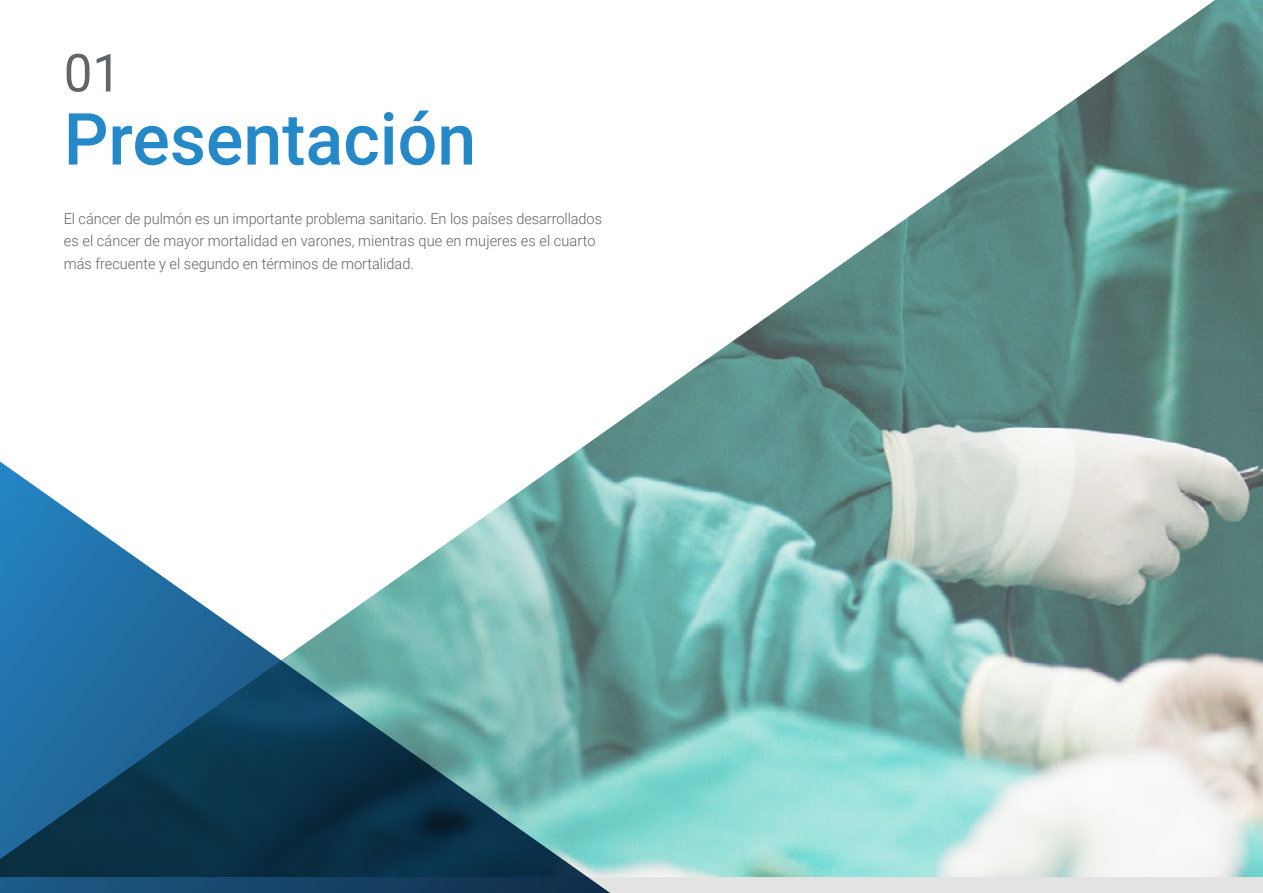
<style>
.page{position:relative;width:1263px;height:893px;background:#fff}
.page>*{position:absolute;margin:0;border:0;box-sizing:border-box;transform-origin:0 0}
.t1{font:500 72px "Roboto";color:#2488c9}
.t2{font:52.5px "Roboto";color:#61646a}
.t3{font:300 15px/22.5px "Roboto";color:#61646a}
</style>
<div class="page">
<img style="left:584px;top:0;width:679px;height:877px">
<svg style="left:0;top:446px;width:640px;height:447px"></svg>
<h2 class="t2" style="left:64px;top:36px;width:59px">01</h2>
<h1 class="t1" style="left:64px;top:89px;width:414px">Presentación</h1>
<p class="t3" style="left:64px;top:207px;width:540px">El cáncer de pulmón es un importante problema sanitario. En los países desarrollados es el cáncer de mayor mortalidad en varones, mientras que en mujeres es el cuarto más frecuente y el segundo en términos de mortalidad.</p>
</div>
